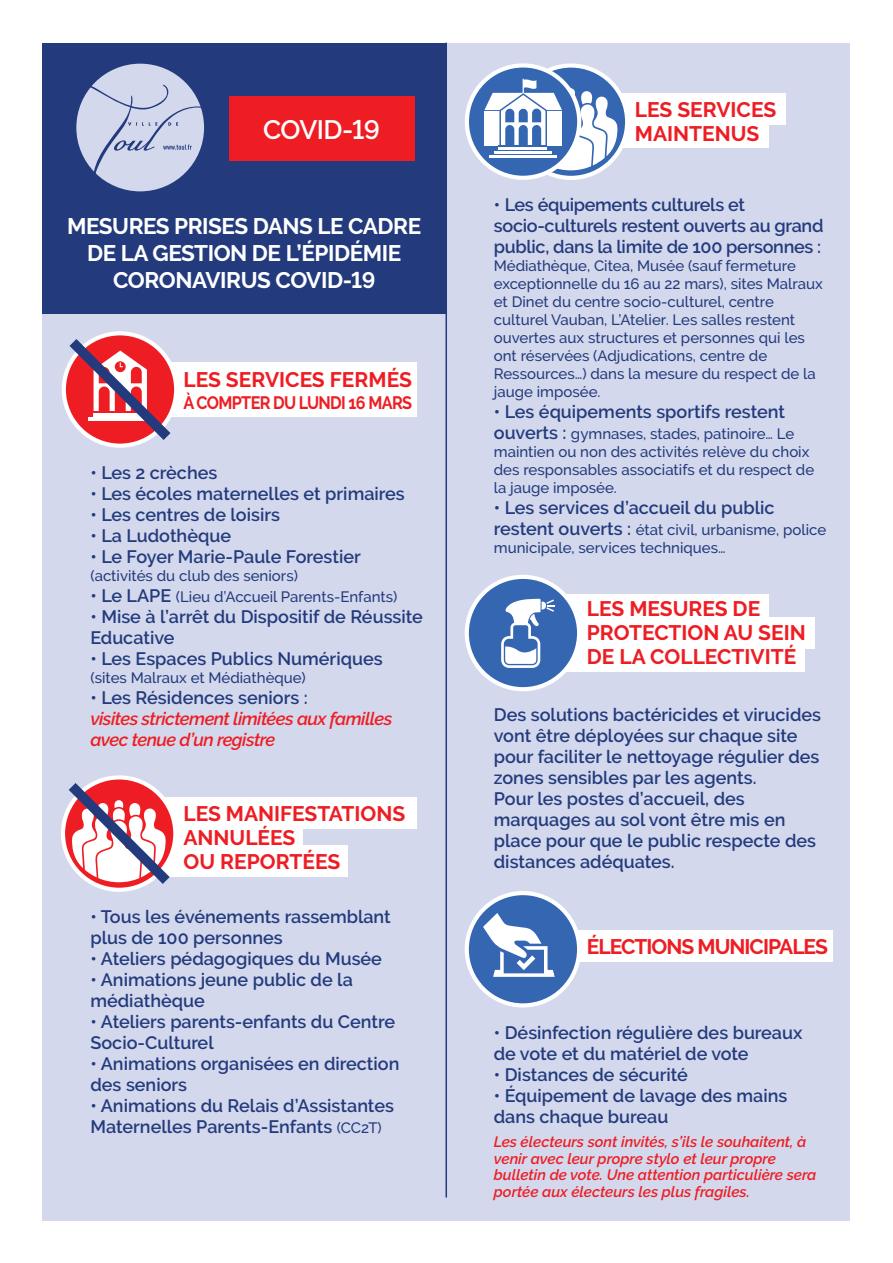
<style>
.page{position:relative;width:893px;height:1263px;background:#fff}
.page>*{position:absolute;margin:0;border:0;box-sizing:border-box;transform-origin:0 0}
.t1{font:600 26.55px "Raleway";letter-spacing:-.02em;color:#fff}
.t2{font:700 22.5px/27px "Raleway";letter-spacing:-.02em;color:#fff;text-align:center}
.t3{font:700 21px/24px "Raleway";color:#ee1d23}
.t4{font:700 21px "Raleway";letter-spacing:-.045em;color:#ee1d23}
.t5{font:600 18px/21px "Raleway";color:#233b7d}
.t6{font:italic 600 18px/21px "Raleway";letter-spacing:-.03em;color:#ee1d23}
.t7{font:700 18px "Raleway";letter-spacing:-.04em;color:#ee1d23;scale:.9 1}
.t8{font:500 15px/18px "Raleway";color:#233b7d}
.t9{font:italic 600 15px/16.5px "Raleway";color:#ee1d23}
.s1{font-weight:600;font-size:18px}
.s2{font-weight:500;font-size:15px}
</style>
<div class="page">
<div style="left:42px;top:43px;width:808px;height:1177px;background:#d3d8ec"></div>
<div style="left:163px;top:362px;width:253px;height:54px;background:#fff"></div>
<div style="left:551px;top:93px;width:234px;height:32px;background:#fff"></div>
<div style="left:569px;top:116px;width:200px;height:32px;background:#fff"></div>
<div style="left:516px;top:594px;width:253px;height:32px;background:#fff"></div>
<div style="left:552px;top:640px;width:253px;height:32px;background:#fff"></div>
<div style="left:561px;top:617px;width:253px;height:32px;background:#fff"></div>
<div style="left:561px;top:930px;width:272px;height:32px;background:#fff"></div>
<div style="left:163px;top:797px;width:253px;height:32px;background:#fff"></div>
<div style="left:163px;top:821px;width:139px;height:32px;background:#fff"></div>
<div style="left:163px;top:845px;width:185px;height:32px;background:#fff"></div>
<div style="left:42px;top:43px;width:404px;height:270px;background:#233b7d"></div>
<div style="left:76px;top:64px;width:128px;height:127px;background:#d3d8ec;border-radius:50%"></div>
<svg style="left:84px;top:83px;width:121px;height:109px"></svg>
<div style="left:229px;top:97px;width:186px;height:64px;background:#ee1d23"></div>
<svg style="left:515px;top:66px;width:112px;height:112px"></svg>
<div style="left:513px;top:63px;width:116px;height:117px;border:4px solid #fff;border-radius:50%"></div>
<svg style="left:467px;top:65px;width:112px;height:113px;background:#5880be"></svg>
<div style="left:465px;top:63px;width:116px;height:117px;border:4px solid #fff;border-radius:50%"></div>
<svg style="left:484px;top:78px;width:134px;height:92px"></svg>
<svg style="left:62px;top:331px;width:119px;height:117px"></svg>
<svg style="left:61px;top:775px;width:113px;height:117px"></svg>
<div style="left:467px;top:577px;width:112px;height:112px;background:#3566b1;border-radius:50%"></div>
<div style="left:465px;top:575px;width:116px;height:116px;border:4px solid #fff;border-radius:50%"></div>
<svg style="left:501px;top:599px;width:54px;height:69px"></svg>
<div style="left:467px;top:893px;width:112px;height:112px;background:#3566b1;border-radius:50%"></div>
<div style="left:465px;top:891px;width:116px;height:116px;border:4px solid #fff;border-radius:50%"></div>
<svg style="left:483px;top:913px;width:72px;height:64px"></svg>
<hr style="left:445px;top:43px;width:2px;height:1154px;background:#233b7d">
<h1 class="t1" style="left:263px;top:114px;width:119px">COVID-19</h1>
<p class="t2" style="left:67px;top:213px;width:356px">MESURES PRISES DANS LE CADRE<br>DE LA GESTION DE L’ÉPIDÉMIE<br>CORONAVIRUS COVID-19</p>
<p class="t3" style="left:183px;top:367px;width:230px">LES SERVICES FERMÉS</p>
<p class="t7" style="left:183px;top:392px;width:255px">À COMPTER DU LUNDI 16 MARS</p>
<p class="t5" style="left:90px;top:462px;width:128px">• Les 2 crèches</p>
<p class="t5" style="left:90px;top:483px;width:316px">• Les écoles maternelles et primaires</p>
<p class="t5" style="left:90px;top:504px;width:191px">• Les centres de loisirs</p>
<p class="t5" style="left:90px;top:525px;width:142px">• La Ludothèque</p>
<p class="t5" style="left:90px;top:546px;width:272px">• Le Foyer Marie-Paule Forestier</p>
<p class="t8" style="left:90px;top:567px;width:209px">(activités du club des seniors)</p>
<p class="t8" style="left:90px;top:588px;width:308px"><span class="s1">• Le LAPE</span> (Lieu d’Accueil Parents-Enfants)</p>
<p class="t5" style="left:90px;top:606px;width:334px">• Mise à l’arrêt du Dispositif de Réussite<br>Educative</p>
<p class="t5" style="left:90px;top:648px;width:294px">• Les Espaces Publics Numériques</p>
<p class="t8" style="left:90px;top:669px;width:217px">(sites Malraux et Médiathèque)</p>
<p class="t5" style="left:90px;top:687px;width:219px">• Les Résidences seniors :</p>
<p class="t6" style="left:90px;top:708px;width:303px">visites strictement limitées aux familles avec tenue d’un registre</p>
<p class="t3" style="left:183px;top:802px;width:223px">LES MANIFESTATIONS<br>ANNULÉES<br>OU REPORTÉES</p>
<p class="t5" style="left:90px;top:906px;width:302px">• Tous les événements rassemblant plus de 100 personnes</p>
<p class="t5" style="left:90px;top:948px;width:293px">• Ateliers pédagogiques du Musée</p>
<p class="t5" style="left:90px;top:969px;width:264px">• Animations jeune public de la médiathèque</p>
<p class="t5" style="left:90px;top:1011px;width:306px">• Ateliers parents-enfants du Centre<br>Socio-Culturel</p>
<p class="t5" style="left:90px;top:1053px;width:310px">• Animations organisées en direction des seniors</p>
<p class="t5" style="left:90px;top:1095px;width:305px">• Animations du Relais d’Assistantes<br>Maternelles Parents-Enfants <span class="s2">(CC2T)</span></p>
<p class="t3" style="left:635px;top:97px;width:143px">LES SERVICES<br>MAINTENUS</p>
<p class="t5" style="left:494px;top:194px;width:331px">• Les équipements culturels et socio-culturels restent ouverts au grand public, dans la limite de 100 personnes :</p>
<p class="t8" style="left:494px;top:257px;width:331px">Médiathèque, Citea, Musée (sauf fermeture exceptionnelle du 16 au 22 mars), sites Malraux et Dinet du centre socio-culturel, centre culturel Vauban, L’Atelier. Les salles restent ouvertes aux structures et personnes qui les ont réservées (Adjudications, centre de Ressources…) dans la mesure du respect de la jauge imposée.</p>
<p class="t5" style="left:494px;top:401px;width:293px">• Les équipements sportifs restent</p>
<p class="t8" style="left:494px;top:425px;width:322px"><span class="s1">ouverts :</span> gymnases, stades, patinoire… Le maintien ou non des activités relève du choix des responsables associatifs et du respect de la jauge imposée.</p>
<p class="t5" style="left:494px;top:497px;width:282px">• Les services d’accueil du public</p>
<p class="t8" style="left:494px;top:521px;width:334px"><span class="s1">restent ouverts :</span> état civil, urbanisme, police municipale, services techniques…</p>
<p class="t3" style="left:587px;top:597px;width:220px">LES MESURES DE<br>PROTECTION AU SEIN<br>DE LA COLLECTIVITÉ</p>
<p class="t5" style="left:494px;top:704px;width:329px">Des solutions bactéricides et virucides vont être déployées sur chaque site pour faciliter le nettoyage régulier des zones sensibles par les agents.<br>Pour les postes d’accueil, des marquages au sol vont être mis en place pour que le public respecte des distances adéquates.</p>
<p class="t4" style="left:587px;top:934px;width:242px">ÉLECTIONS MUNICIPALES</p>
<p class="t5" style="left:494px;top:1022px;width:310px">• Désinfection régulière des bureaux de vote et du matériel de vote</p>
<p class="t5" style="left:494px;top:1064px;width:196px">• Distances de sécurité</p>
<p class="t5" style="left:494px;top:1085px;width:295px">• Équipement de lavage des mains dans chaque bureau</p>
<p class="t9" style="left:494px;top:1133px;width:324px">Les électeurs sont invités, s’ils le souhaitent, à venir avec leur propre stylo et leur propre bulletin de vote. Une attention particulière sera portée aux électeurs les plus fragiles.</p>
</div>
